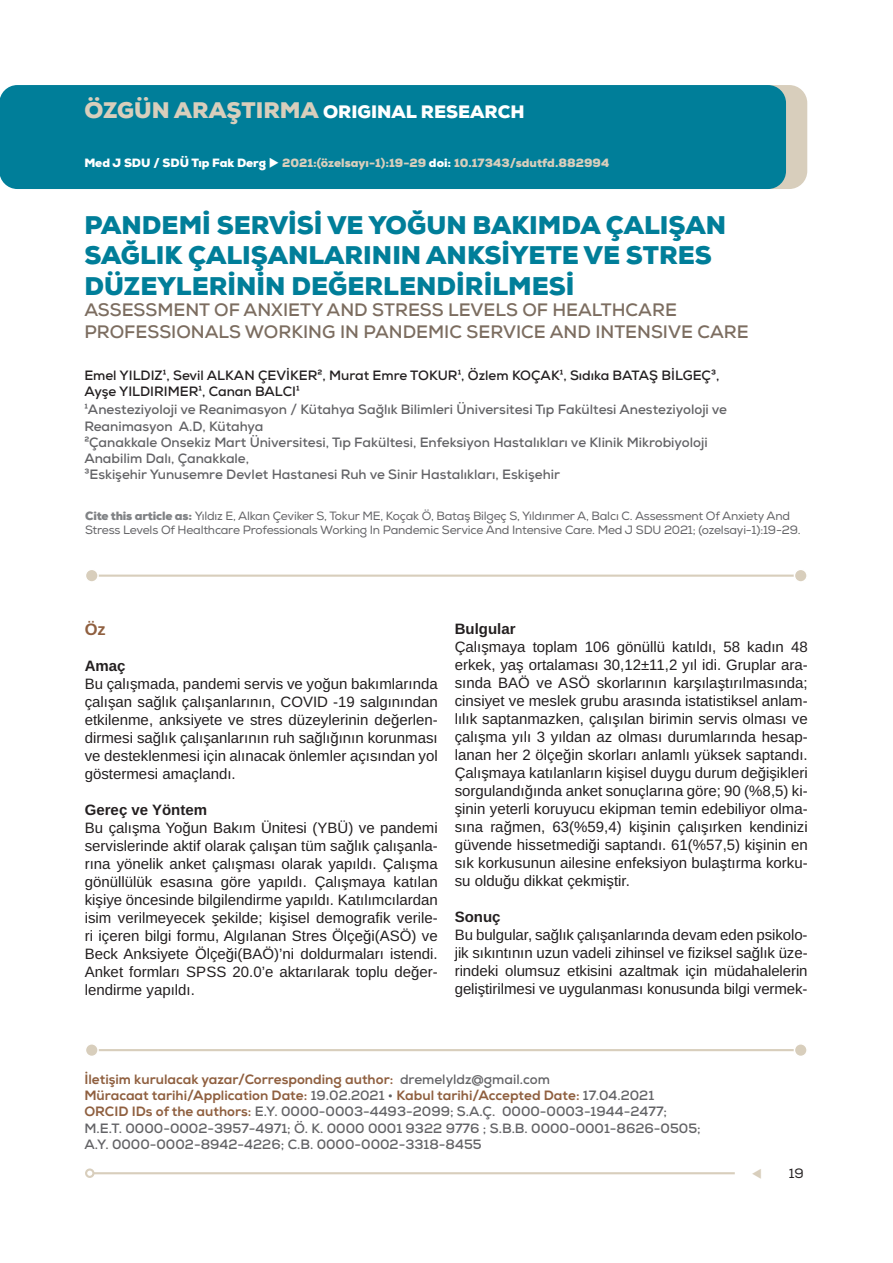
<style>
.page{position:relative;width:893px;height:1263px;background:#fff}
.page>*{position:absolute;margin:0;border:0;box-sizing:border-box;transform-origin:0 0}
.t1{font:900 25.5px/30.6px "Nexa";color:#007e99}
.t2{font:700 18px/21.6px "Nexa";color:#7c6d60}
.t3{font:900 18px "Nexa";color:#fff}
.t4{font:700 16.5px "Arimo";color:#8f5f3f}
.t5{font:15px/18px "Arimo";color:#231f20;text-align:justify}
.t6{font:700 15px "Arimo";color:#231f20}
.t7{font:700 13.5px/16.2px "Nexa";color:#636366}
.t8{font:700 13.5px/16.2px "Nexa";color:#231f20}
.t9{font:13.5px "Nexa";color:#231f20}
.t10{font:12px/14.4px "Nexa";letter-spacing:-.015em;color:#636366}
.t11{font:900 12px "Nexa";color:#d8cebc}
.s1{font-size:22.5px;color:#d8cebc}
.s2{color:#fff}
.s3{font-weight:900;color:#808285}
.s4{font-weight:800;color:#8f5f3f}
.s5{color:#d8cebc}
</style>
<div class="page">
<div style="left:15px;top:85px;width:792px;height:104px;background:#d8cebc;border-radius:18px"></div>
<div style="left:0;top:85px;width:786px;height:104px;background:#007e99;border-radius:18px"></div>
<hr style="left:90px;top:1049px;width:715px;height:2px;background:#d8cebc">
<div style="left:85px;top:1044px;width:13px;height:12px;background:#d8cebc;border-radius:50%"></div>
<div style="left:85px;top:1043px;width:14px;height:14px;border:2px solid #fff;border-radius:50%"></div>
<div style="left:794px;top:1044px;width:13px;height:12px;background:#d8cebc;border-radius:50%"></div>
<div style="left:794px;top:1043px;width:14px;height:14px;border:2px solid #fff;border-radius:50%"></div>
<hr style="left:90px;top:575px;width:715px;height:2px;background:#d8cebc">
<div style="left:85px;top:569px;width:13px;height:13px;background:#d8cebc;border-radius:50%"></div>
<div style="left:85px;top:568px;width:14px;height:15px;border:2px solid #fff;border-radius:50%"></div>
<div style="left:794px;top:569px;width:13px;height:13px;background:#d8cebc;border-radius:50%"></div>
<div style="left:794px;top:569px;width:14px;height:14px;border:2px solid #fff;border-radius:50%"></div>
<hr style="left:94px;top:1172px;width:641px;height:2px;background:#d8cebc">
<div style="left:85px;top:1168px;width:9px;height:10px;border:2px solid #d8cebc;border-radius:50%"></div>
<p class="t3" style="left:84px;top:100px;width:442px"><span class="s1">ÖZGÜN ARAŞTIRMA</span> ORIGINAL RESEARCH</p>
<p class="t11" style="left:84px;top:155px;width:526px"><span class="s2">Med J SDU / SDÜ Tıp Fak Derg</span> <span class="s2">◆</span> 2021:(özelsayı-1):19-29 <span class="s2">doi:</span> 10.17343/sdutfd.882994</p>
<h1 class="t1" style="left:84px;top:210px;width:643px">PANDEMİ SERVİSİ VE YOĞUN BAKIMDA ÇALIŞAN<br>SAĞLIK ÇALIŞANLARININ ANKSİYETE VE STRES<br>DÜZEYLERİNİN DEĞERLENDİRİLMESİ</h1>
<p class="t2" style="left:84px;top:299px;width:666px">ASSESSMENT OF ANXIETY AND STRESS LEVELS OF HEALTHCARE<br>PROFESSIONALS WORKING IN PANDEMIC SERVICE AND INTENSIVE CARE</p>
<p class="t8" style="left:84px;top:367px;width:636px">Emel YILDIZ¹, Sevil ALKAN ÇEVİKER², Murat Emre TOKUR¹, Özlem KOÇAK¹, Sıdıka BATAŞ BİLGEÇ³,<br>Ayşe YILDIRIMER¹, Canan BALCI¹</p>
<p class="t7" style="left:84px;top:402px;width:644px">¹Anesteziyoloji ve Reanimasyon / Kütahya Sağlık Bilimleri Üniversitesi Tıp Fakültesi Anesteziyoloji ve Reanimasyon A.D, Kütahya<br>²Çanakkale Onsekiz Mart Üniversitesi, Tıp Fakültesi, Enfeksiyon Hastalıkları ve Klinik Mikrobiyoloji Anabilim Dalı, Çanakkale,<br>³Eskişehir Yunusemre Devlet Hastanesi Ruh ve Sinir Hastalıkları, Eskişehir</p>
<p class="t10" style="left:85px;top:509px;width:717px"><span class="s3">Cite this article as:</span> Yıldız E, Alkan Çeviker S, Tokur ME, Koçak Ö, Bataş Bilgeç S, Yıldırımer A, Balcı C. Assessment Of Anxiety And<br>Stress Levels Of Healthcare Professionals Working In Pandemic Service And Intensive Care. Med J SDU 2021; (ozelsayi-1):19-29.</p>
<p class="t4" style="left:85px;top:618px;width:23px">Öz</p>
<p class="t6" style="left:85px;top:655px;width:42px">Amaç</p>
<p class="t5" style="left:85px;top:675px;width:354px">Bu çalışmada, pandemi servis ve yoğun bakımlarında çalışan sağlık çalışanlarının, COVID -19 salgınından etkilenme, anksiyete ve stres düzeylerinin değerlen&shy;dirmesi sağlık çalışanlarının ruh sağlığının korunması ve desteklenmesi için alınacak önlemler açısından yol göstermesi amaçlandı.</p>
<p class="t6" style="left:85px;top:799px;width:124px">Gereç ve Yöntem</p>
<p class="t5" style="left:85px;top:819px;width:354px">Bu çalışma Yoğun Bakım Ünitesi (YBÜ) ve pandemi servislerinde aktif olarak çalışan tüm sağlık çalışanla&shy;rına yönelik anket çalışması olarak yapıldı. Çalışma gönüllülük esasına göre yapıldı. Çalışmaya katılan kişiye öncesinde bilgilendirme yapıldı. Katılımcılardan isim verilmeyecek şekilde; kişisel demografik verile&shy;ri içeren bilgi formu, Algılanan Stres Ölçeği(ASÖ) ve Beck Anksiyete Ölçeği(BAÖ)’ni doldurmaları istendi.<br>Anket formları SPSS 20.0’e aktarılarak toplu değer&shy;lendirme yapıldı.</p>
<p class="t6" style="left:455px;top:618px;width:62px">Bulgular</p>
<p class="t5" style="left:455px;top:638px;width:354px">Çalışmaya toplam 106 gönüllü katıldı, 58 kadın 48 erkek, yaş ortalaması 30,12±11,2 yıl idi. Gruplar ara&shy;sında BAÖ ve ASÖ skorlarının karşılaştırılmasında; cinsiyet ve meslek grubu arasında istatistiksel anlam&shy;lılık saptanmazken, çalışılan birimin servis olması ve çalışma yılı 3 yıldan az olması durumlarında hesap&shy;lanan her 2 ölçeğin skorları anlamlı yüksek saptandı.<br>Çalışmaya katılanların kişisel duygu durum değişikleri sorgulandığında anket sonuçlarına göre; 90 (%8,5) ki&shy;şinin yeterli koruyucu ekipman temin edebiliyor olma&shy;sına rağmen, 63(%59,4) kişinin çalışırken kendinizi güvende hissetmediği saptandı. 61(%57,5) kişinin en sık korkusunun ailesine enfeksiyon bulaştırma korku&shy;su olduğu dikkat çekmiştir.</p>
<p class="t6" style="left:455px;top:906px;width:47px">Sonuç</p>
<p class="t5" style="left:455px;top:926px;width:354px">Bu bulgular, sağlık çalışanlarında devam eden psikolo&shy;jik sıkıntının uzun vadeli zihinsel ve fiziksel sağlık üze&shy;rindeki olumsuz etkisini azaltmak için müdahalelerin geliştirilmesi ve uygulanması konusunda bilgi vermek-</p>
<p class="t7" style="left:84px;top:1071px;width:618px"><span class="s4">İletişim kurulacak yazar/Corresponding author:</span> dremelyldz@gmail.com<br><span class="s4">Müracaat tarihi/Application Date:</span> 19.02.2021 • <span class="s4">Kabul tarihi/Accepted Date:</span> 17.04.2021<br><span class="s4">ORCID IDs of the authors:</span> E.Y. 0000-0003-4493-2099; S.A.Ç. 0000-0003-1944-2477; M.E.T. 0000-0002-3957-4971; Ö. K. 0000 0001 9322 9776 ; S.B.B. 0000-0001-8626-0505; A.Y. 0000-0002-8942-4226; C.B. 0000-0002-3318-8455</p>
<p class="t9" style="left:752px;top:1165px;width:54px"><span class="s5">▼</span> 19</p>
</div>
